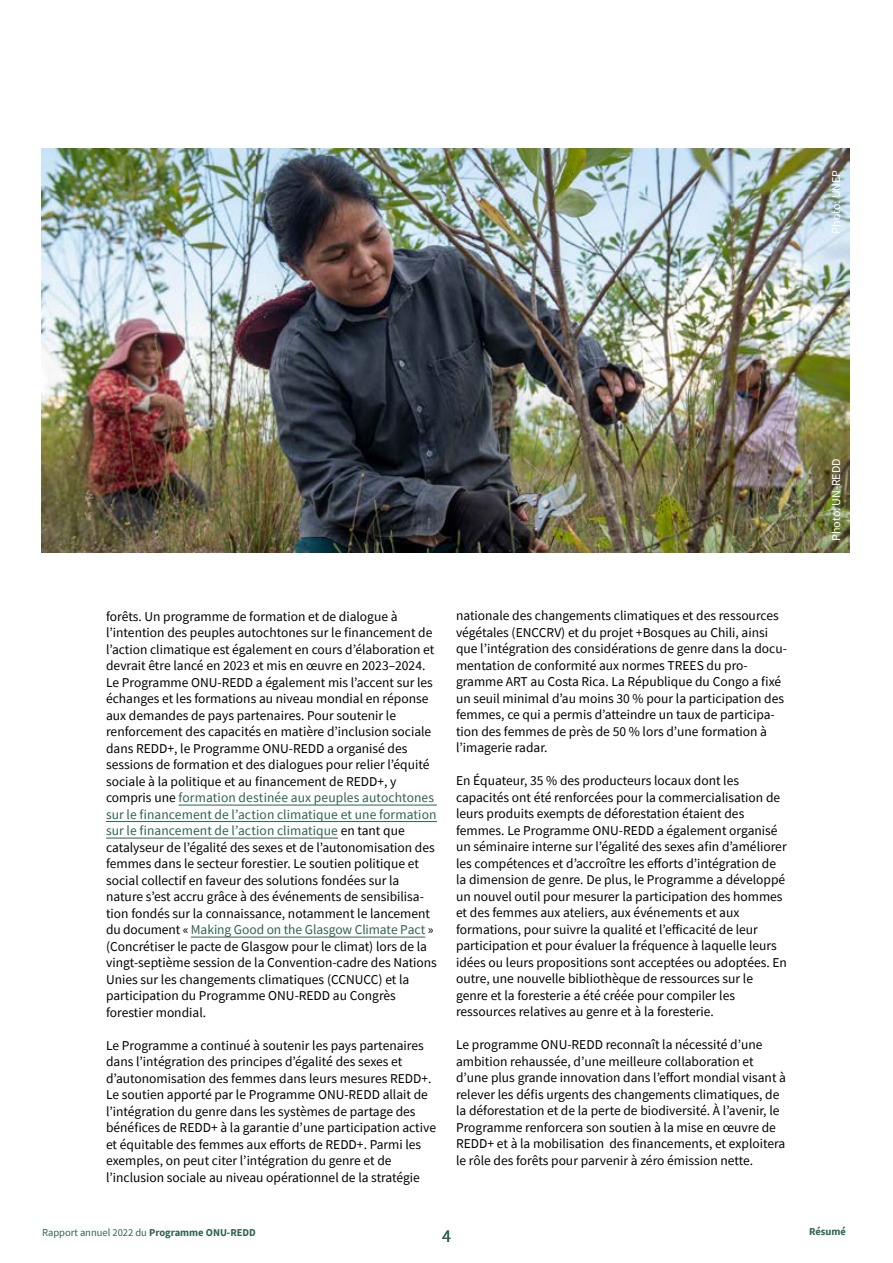
<style>
.page{position:relative;width:893px;height:1263px;background:#fff}
.page>*{position:absolute;margin:0;border:0;box-sizing:border-box;transform-origin:0 0}
.t1{font:18px "Source Sans Pro";color:#2e6250}
.t2{font:13.5px/16.5px "Source Sans Pro";color:#000}
.t3{font:12px "Source Sans Pro";color:#fff}
.t4{font:10.5px "Source Sans Pro";color:#2f6250}
.t5{font:700 10.5px "Source Sans Pro";color:#2f6250}
.s1{color:#2e6250}
.s2{font-weight:700}
</style>
<div class="page">
<hr style="left:178px;top:805px;width:259px;height:1px;background:#2e6250">
<hr style="left:106px;top:821px;width:331px;height:1px;background:#2e6250">
<hr style="left:106px;top:838px;width:232px;height:1px;background:#2e6250">
<hr style="left:191px;top:937px;width:234px;height:1px;background:#2e6250">
<img style="left:42px;top:149px;width:807px;height:404px">
<p class="t3" style="left:829px;top:234px;width:65px;rotate:-90deg">Photo: UNEP</p>
<p class="t2" style="left:106px;top:608px;width:332px">forêts. Un programme de formation et de dialogue à l’intention des peuples autochtones sur le financement de l’action climatique est également en cours d’élaboration et devrait être lancé en 2023 et mis en œuvre en 2023–2024.<br>Le Programme ONU-REDD a également mis l’accent sur les échanges et les formations au niveau mondial en réponse aux demandes de pays partenaires. Pour soutenir le renforcement des capacités en matière d’inclusion sociale dans REDD+, le Programme ONU-REDD a organisé des sessions de formation et des dialogues pour relier l’équité sociale à la politique et au financement de REDD+, y compris une <span class="s1">formation destinée aux peuples autochtones sur le financement de l’action climatique et une formation sur le financement de l’action climatique</span> en tant que catalyseur de l’égalité des sexes et de l’autonomisation des femmes dans le secteur forestier. Le soutien politique et social collectif en faveur des solutions fondées sur la nature s’est accru grâce à des événements de sensibilisa&shy;tion fondés sur la connaissance, notamment le lancement du document « <span class="s1">Making Good on the Glasgow Climate Pact</span> » (Concrétiser le pacte de Glasgow pour le climat) lors de la vingt-septième session de la Convention-cadre des Nations Unies sur les changements climatiques (CCNUCC) et la participation du Programme ONU-REDD au Congrès forestier mondial.</p>
<p class="t2" style="left:106px;top:1037px;width:332px">Le Programme a continué à soutenir les pays partenaires dans l’intégration des principes d’égalité des sexes et d’autonomisation des femmes dans leurs mesures REDD+.<br>Le soutien apporté par le Programme ONU-REDD allait de l’intégration du genre dans les systèmes de partage des bénéfices de REDD+ à la garantie d’une participation active et équitable des femmes aux efforts de REDD+. Parmi les exemples, on peut citer l’intégration du genre et de l’inclusion sociale au niveau opérationnel de la stratégie</p>
<p class="t2" style="left:456px;top:607px;width:332px">nationale des changements climatiques et des ressources végétales (ENCCRV) et du projet +Bosques au Chili, ainsi que l’intégration des considérations de genre dans la docu&shy;mentation de conformité aux normes TREES du pro&shy;gramme ART au Costa Rica. La République du Congo a fixé un seuil minimal d’au moins 30 % pour la participation des femmes, ce qui a permis d’atteindre un taux de participa&shy;tion des femmes de près de 50 % lors d’une formation à l’imagerie radar.</p>
<p class="t2" style="left:456px;top:772px;width:332px">En Équateur, 35 % des producteurs locaux dont les capacités ont été renforcées pour la commercialisation de leurs produits exempts de déforestation étaient des femmes. Le Programme ONU-REDD a également organisé un séminaire interne sur l’égalité des sexes afin d’améliorer les compétences et d’accroître les efforts d’intégration de la dimension de genre. De plus, le Programme a développé un nouvel outil pour mesurer la participation des hommes et des femmes aux ateliers, aux événements et aux formations, pour suivre la qualité et l’efficacité de leur participation et pour évaluer la fréquence à laquelle leurs idées ou leurs propositions sont acceptées ou adoptées. En outre, une nouvelle bibliothèque de ressources sur le genre et la foresterie a été créée pour compiler les ressources relatives au genre et à la foresterie.</p>
<p class="t2" style="left:456px;top:1036px;width:332px">Le programme ONU-REDD reconnaît la nécessité d’une ambition rehaussée, d’une meilleure collaboration et d’une plus grande innovation dans l’effort mondial visant à relever les défis urgents des changements climatiques, de la déforestation et de la perte de biodiversité. À l’avenir, le Programme renforcera son soutien à la mise en œuvre de REDD+ et à la mobilisation des financements, et exploitera le rôle des forêts pour parvenir à zéro émission nette.</p>
<p class="t3" style="left:829px;top:541px;width:84px;rotate:-90deg">Photo: UN-REDD</p>
<p class="t4" style="left:42px;top:1226px;width:215px">Rapport annuel 2022 du <span class="s2">Programme ONU-REDD</span></p>
<p class="t5" style="left:809px;top:1224px;width:38px">Résumé</p>
<h1 class="t1" style="left:442px;top:1225px;width:10px">4</h1>
</div>
